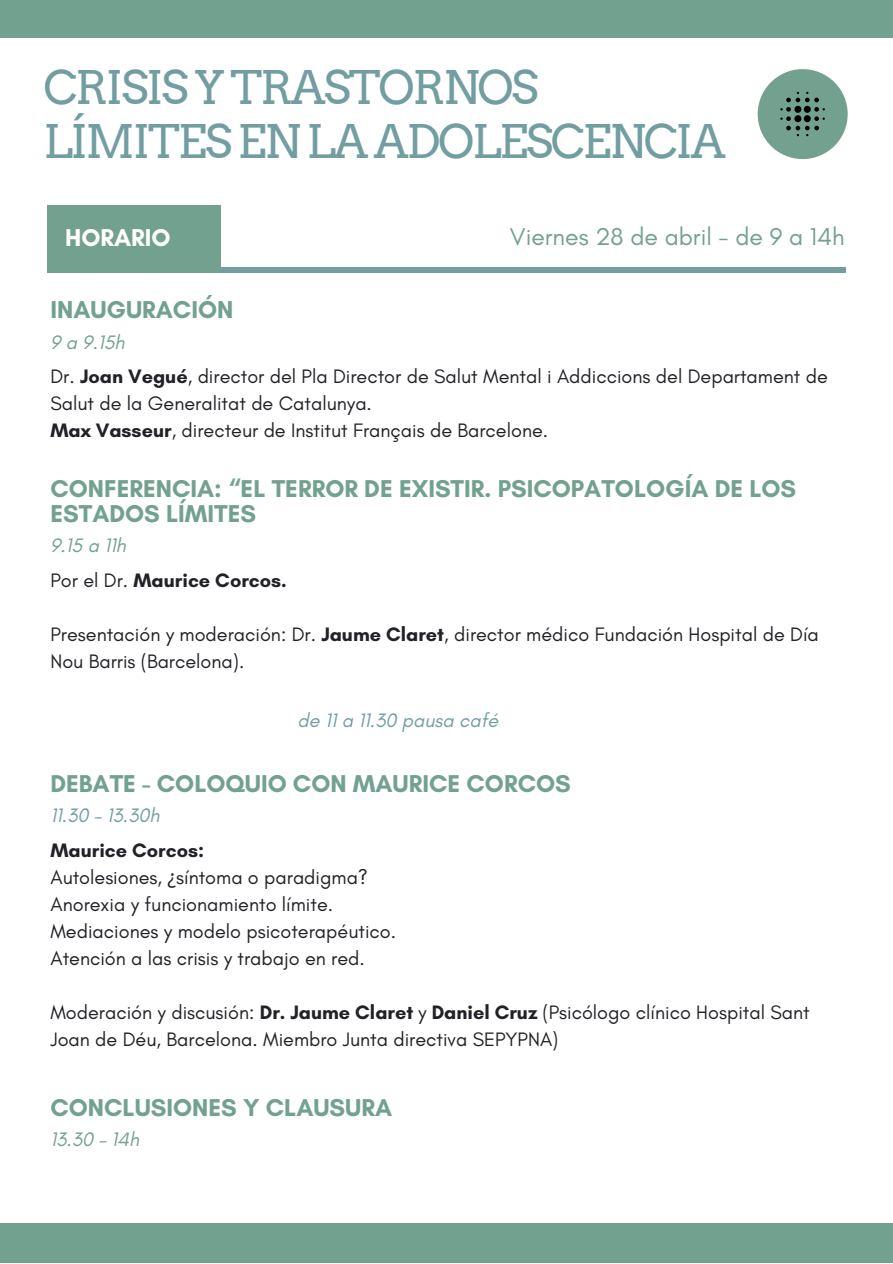
<style>
.page{position:relative;width:893px;height:1264px;background:#fff}
.page>*{position:absolute;margin:0;border:0;box-sizing:border-box;transform-origin:0 0}
.t1{font:46.35px/54px "Arvo";letter-spacing:-.05em;color:#729ea1}
.t2{font:700 24.75px/24.8px "Glacial Indifference";color:#72a190}
.t3{font:24.75px "Glacial Indifference";color:#72a190}
.t4{font:700 24.75px "Glacial Indifference";color:#fff}
.t5{font:19.8px/27px "Glacial Indifference";color:#212227}
.t6{font:italic 19.8px "Glacial Indifference";color:#729ea1}
.t7{font:700 19.8px/34.7px "Glacial Indifference";color:#212227}
.t8{font:italic 19.8px "Glacial Indifference";color:#72a190}
.s1{font-style:italic;color:#72a190}
.s2{font-weight:700}
.s3{font-weight:400;font-style:italic;color:#72a190}
.s4{font-weight:400}
.s5{font-family:"Noto Sans"}
</style>
<div class="page">
<div style="left:48px;top:267px;width:797px;height:6px;background:#729ea1"></div>
<div style="left:47px;top:205px;width:173px;height:67px;background:#72a190"></div>
<div style="left:757px;top:69px;width:90px;height:90px;background:#72a190;border-radius:50%"></div>
<svg style="left:780px;top:92px;width:44px;height:44px"></svg>
<div style="left:0;top:1223px;width:892px;height:39px;background:#72a190"></div>
<div style="left:0;top:0;width:892px;height:38px;background:#72a190"></div>
<h1 class="t1" style="left:43px;top:61px;width:683px">CRISIS Y TRASTORNOS<br>LÍMITES EN LA ADOLESCENCIA</h1>
<p class="t4" style="left:65px;top:222px;width:107px">HORARIO</p>
<p class="t3" style="left:510px;top:221px;width:336px">Viernes 28 de abril - de 9 a 14h</p>
<p class="t2" style="left:50px;top:297px;width:184px">INAUGURACIÓN</p>
<p class="t5" style="left:50px;top:324px;width:779px;line-height:34.7px"><span class="s1">9 a 9.15h<br></span>Dr. <span class="s2">Joan Vegué</span>, director del Pla Director de Salut Mental i Addiccions del Departament de</p>
<p class="t5" style="left:50px;top:390px;width:499px">Salut de la Generalitat de Catalunya.<br><span class="s2">Max Vasseur</span>, directeur de Institut Français de Barcelone.</p>
<p class="t2" style="left:50px;top:476px;width:747px">CONFERENCIA: “EL TERROR DE EXISTIR. PSICOPATOLOGÍA DE LOS<br>ESTADOS LÍMITES</p>
<p class="t7" style="left:50px;top:528px;width:238px"><span class="s3">9.15 a 11h<br></span><span class="s4">Por el Dr.</span> Maurice Corcos.</p>
<p class="t5" style="left:50px;top:620px;width:769px">Presentación y moderación: Dr. <span class="s2">Jaume Claret</span>, director médico Fundación Hospital de Día<br>Nou Barris (Barcelona).</p>
<p class="t6" style="left:297px;top:708px;width:202px">de 11 a 11.30 pausa café</p>
<p class="t2" style="left:50px;top:770px;width:522px">DEBATE - COLOQUIO CON MAURICE CORCOS</p>
<p class="t6" style="left:50px;top:803px;width:111px">11.30 – 13.30h</p>
<p class="t5" style="left:50px;top:836px;width:347px"><span class="s2">Maurice Corcos:<br></span>Autolesiones, <span class="s5">¿</span>síntoma o paradigma?<br>Anorexia y funcionamiento límite.<br>Mediaciones y modelo psicoterapéutico.<br>Atención a las crisis y trabajo en red.</p>
<p class="t5" style="left:50px;top:998px;width:760px">Moderación y discusión: <span class="s2">Dr. Jaume Claret</span> y <span class="s2">Daniel Cruz</span> (Psicólogo clínico Hospital Sant<br>Joan de Déu, Barcelona. Miembro Junta directiva SEPYPNA)</p>
<p class="t2" style="left:50px;top:1094px;width:343px">CONCLUSIONES Y CLAUSURA</p>
<p class="t8" style="left:50px;top:1127px;width:90px">13.30 – 14h</p>
</div>
